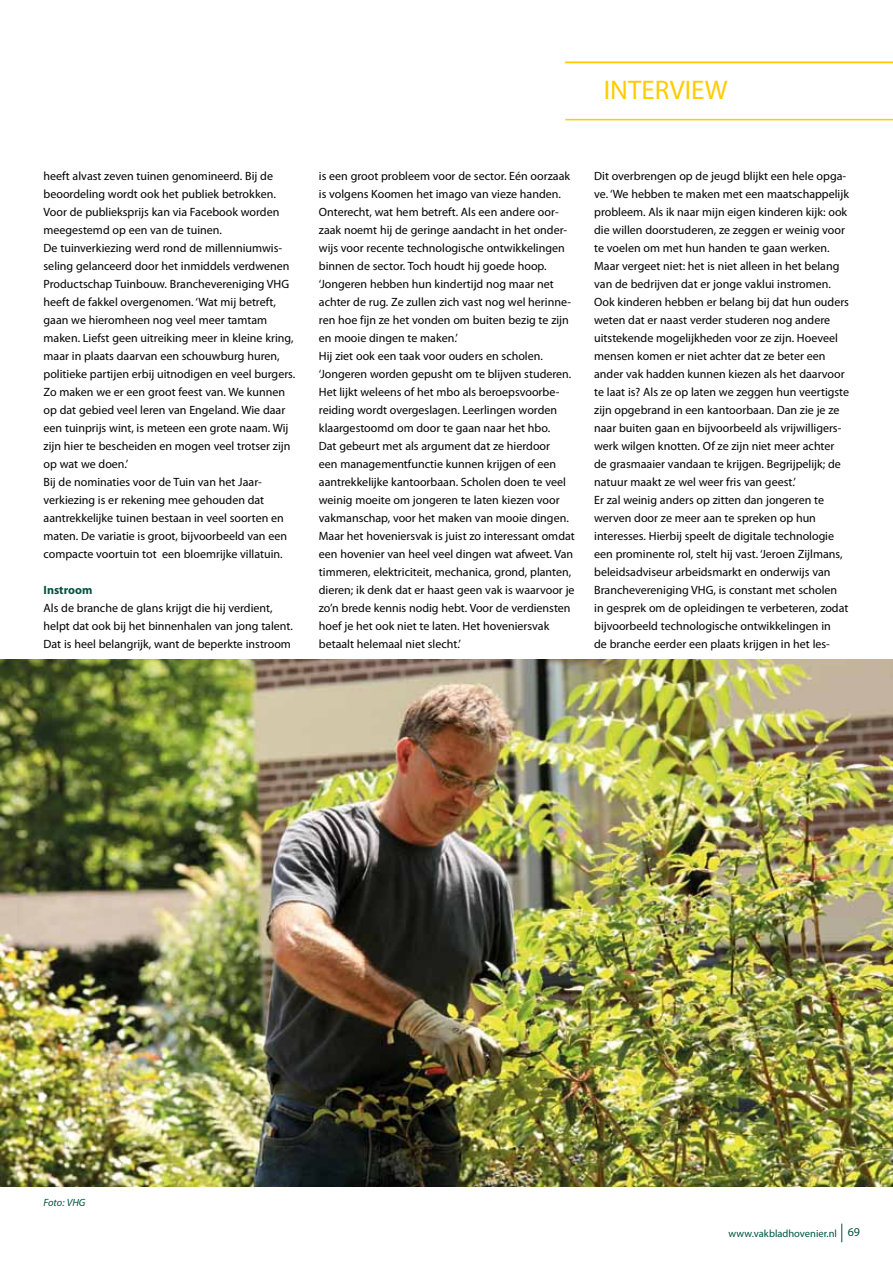
<style>
.page{position:relative;width:893px;height:1263px;background:#fff}
.page>*{position:absolute;margin:0;border:0;box-sizing:border-box;transform-origin:0 0}
.t1{font:27px "Myriad Pro";color:#fc0}
.t2{font:12px/18px "Myriad Pro";color:#000}
.t3{font:700 12px "Myriad Pro";color:#00533d}
.t4{font:10.5px "Myriad Pro";color:#00533d}
.t5{font:italic 10.5px "Myriad Pro";color:#00533d}
.s1{font-size:12px}
</style>
<div class="page">
<svg style="left:841px;top:1223px;width:1px;height:19px"></svg>
<img style="left:0;top:659px;width:893px;height:527px">
<hr style="left:565px;top:119px;width:328px;height:1px;background:#fc0">
<hr style="left:565px;top:62px;width:328px;height:1px;background:#fc0">
<h1 class="t1" style="left:604px;top:74px;width:125px">INTERVIEW</h1>
<p class="t2" style="left:44px;top:167px;width:253px">heeft alvast zeven tuinen genomineerd. Bij de beoordeling wordt ook het publiek betrokken.<br>Voor de publieksprijs kan via Facebook worden meegestemd op een van de tuinen.<br>De tuinverkiezing werd rond de millenniumwis&shy;seling gelanceerd door het inmiddels verdwenen Productschap Tuinbouw. Branchevereniging VHG heeft de fakkel overgenomen. ‘Wat mij betreft, gaan we hieromheen nog veel meer tamtam maken. Liefst geen uitreiking meer in kleine kring, maar in plaats daarvan een schouwburg huren, politieke partijen erbij uitnodigen en veel burgers.<br>Zo maken we er een groot feest van. We kunnen op dat gebied veel leren van Engeland. Wie daar een tuinprijs wint, is meteen een grote naam. Wij zijn hier te bescheiden en mogen veel trotser zijn op wat we doen.’<br>Bij de nominaties voor de Tuin van het Jaar&shy;verkiezing is er rekening mee gehouden dat aantrekkelijke tuinen bestaan in veel soorten en maten. De variatie is groot, bijvoorbeeld van een compacte voortuin tot een bloemrijke villatuin.</p>
<p class="t3" style="left:44px;top:582px;width:50px">Instroom</p>
<p class="t2" style="left:44px;top:599px;width:251px">Als de branche de glans krijgt die hij verdient, helpt dat ook bij het binnenhalen van jong talent.<br>Dat is heel belangrijk, want de beperkte instroom</p>
<p class="t2" style="left:319px;top:167px;width:257px">is een groot probleem voor de sector. Eén oorzaak is volgens Koomen het imago van vieze handen.<br>Onterecht, wat hem betreft. Als een andere oor&shy;zaak noemt hij de geringe aandacht in het onder&shy;wijs voor recente technologische ontwikkelingen binnen de sector. Toch houdt hij goede hoop. ‘Jongeren hebben hun kindertijd nog maar net achter de rug. Ze zullen zich vast nog wel herinne&shy;ren hoe fijn ze het vonden om buiten bezig te zijn en mooie dingen te maken.’<br>Hij ziet ook een taak voor ouders en scholen. ‘Jongeren worden gepusht om te blijven studeren.<br>Het lijkt weleens of het mbo als beroepsvoorbe&shy;reiding wordt overgeslagen. Leerlingen worden klaargestoomd om door te gaan naar het hbo.<br>Dat gebeurt met als argument dat ze hierdoor<br>een managementfunctie kunnen krijgen of een aantrekkelijke kantoorbaan. Scholen doen te veel weinig moeite om jongeren te laten kiezen voor vakmanschap, voor het maken van mooie dingen.<br>Maar het hoveniersvak is juist zo interessant omdat een hovenier van heel veel dingen wat afweet. Van timmeren, elektriciteit, mechanica, grond, planten, dieren; ik denk dat er haast geen vak is waarvoor je zo’n brede kennis nodig hebt. Voor de verdiensten hoef je het ook niet te laten. Het hoveniersvak betaalt helemaal niet slecht.’</p>
<p class="t2" style="left:594px;top:167px;width:256px">Dit overbrengen op de jeugd blijkt een hele opga&shy;ve. ‘We hebben te maken met een maatschappelijk probleem. Als ik naar mijn eigen kinderen kijk: ook die willen doorstuderen, ze zeggen er weinig voor te voelen om met hun handen te gaan werken.<br>Maar vergeet niet: het is niet alleen in het belang van de bedrijven dat er jonge vaklui instromen.<br>Ook kinderen hebben er belang bij dat hun ouders weten dat er naast verder studeren nog andere uitstekende mogelijkheden voor ze zijn. Hoeveel mensen komen er niet achter dat ze beter een ander vak hadden kunnen kiezen als het daarvoor te laat is? Als ze op laten we zeggen hun veertigste zijn opgebrand in een kantoorbaan. Dan zie je ze naar buiten gaan en bijvoorbeeld als vrijwilligers&shy;werk wilgen knotten. Of ze zijn niet meer achter de grasmaaier vandaan te krijgen. Begrijpelijk; de natuur maakt ze wel weer fris van geest.’<br>Er zal weinig anders op zitten dan jongeren te werven door ze meer aan te spreken op hun interesses. Hierbij speelt de digitale technologie een prominente rol, stelt hij vast. ‘Jeroen Zijlmans, beleidsadviseur arbeidsmarkt en onderwijs van Branchevereniging VHG, is constant met scholen in gesprek om de opleidingen te verbeteren, zodat bijvoorbeeld technologische ontwikkelingen in<br>de branche eerder een plaats krijgen in het les-</p>
<p class="t5" style="left:44px;top:1196px;width:43px">Foto: VHG</p>
<p class="t4" style="left:729px;top:1227px;width:133px">www.vakbladhovenier.nl <span class="s1">69</span></p>
</div>
